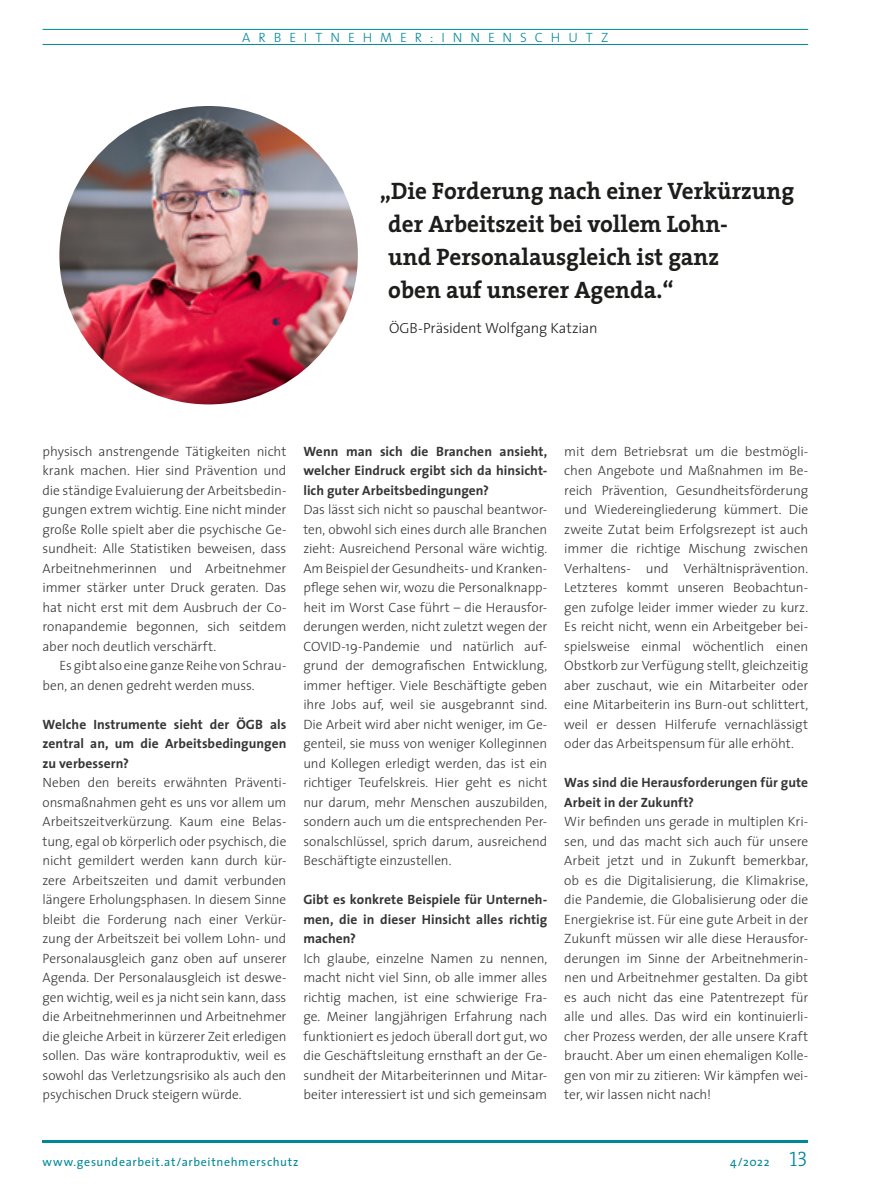
<style>
.page{position:relative;width:872px;height:1191px;background:#fff}
.page>*{position:absolute;margin:0;border:0;box-sizing:border-box;transform-origin:0 0}
.t1{font:700 23.85px/33.2px "The Serif";color:#1d1d1b}
.t2{font:300 14.7px "The Sans";letter-spacing:-.01em;color:#1d1d1b}
.t3{font:300 13.5px/19.5px "The Sans";letter-spacing:-.005em;color:#373636;text-align:justify}
.t4{font:700 13.5px/19.5px "The Sans";letter-spacing:.005em;color:#373636;text-align:justify}
.t5{font:300 13.5px "The Sans";letter-spacing:.59em;color:#089}
.t6{font:12px "The Sans";letter-spacing:.055em;color:#089}
.s1{font-family:"The Serif Light Caps";font-size:21px}
</style>
<div class="page">
<hr style="left:43px;top:1140px;width:765px;height:2px;background:#089">
<hr style="left:43px;top:29px;width:765px;height:1px;background:#089">
<hr style="left:43px;top:44px;width:765px;height:1px;background:#089">
<img style="left:59px;top:106px;width:299px;height:298px;border-radius:149px">
<p class="t5" style="left:242px;top:26px;width:368px">ARBEITNEHMER:INNENSCHUTZ</p>
<h1 class="t1" style="left:388px;top:173px;width:407px;text-indent:-9px">„Die Forderung nach einer Verkürzung der Arbeitszeit bei vollem Lohn-<br>und Personalausgleich ist ganz<br>oben auf unserer Agenda.“</h1>
<p class="t2" style="left:389px;top:316px;width:210px">ÖGB-Präsident Wolfgang Katzian</p>
<p class="t3" style="left:43px;top:441px;width:245px">physisch anstrengende Tätigkeiten nicht krank machen. Hier sind Prävention und die ständige Evaluierung der Arbeitsbedin&shy;gungen extrem wichtig. Eine nicht minder große Rolle spielt aber die psychische Ge&shy;sundheit: Alle Statistiken beweisen, dass Arbeitnehmerinnen und Arbeitnehmer immer stärker unter Druck geraten. Das hat nicht erst mit dem Ausbruch der Co&shy;ronapandemie begonnen, sich seitdem aber noch deutlich verschärft.</p>
<p class="t3" style="left:43px;top:655px;width:245px;text-indent:17px">Es gibt also eine ganze Reihe von Schrau&shy;ben, an denen gedreht werden muss.</p>
<p class="t4" style="left:43px;top:714px;width:245px">Welche Instrumente sieht der ÖGB als zentral an, um die Arbeitsbedingungen zu verbessern?</p>
<p class="t3" style="left:43px;top:772px;width:245px">Neben den bereits erwähnten Präventi&shy;onsmaßnahmen geht es uns vor allem um Arbeitszeitverkürzung. Kaum eine Belas&shy;tung, egal ob körperlich oder psychisch, die nicht gemildert werden kann durch kür&shy;zere Arbeitszeiten und damit verbunden längere Erholungsphasen. In diesem Sinne bleibt die Forderung nach einer Verkür&shy;zung der Arbeitszeit bei vollem Lohn- und Personalausgleich ganz oben auf unserer Agenda. Der Personalausgleich ist deswe&shy;gen wichtig, weil es ja nicht sein kann, dass die Arbeitnehmerinnen und Arbeitnehmer die gleiche Arbeit in kürzerer Zeit erledigen sollen. Das wäre kontraproduktiv, weil es sowohl das Verletzungsrisiko als auch den psychischen Druck steigern würde.</p>
<p class="t4" style="left:303px;top:441px;width:245px">Wenn man sich die Branchen ansieht, welcher Eindruck ergibt sich da hinsicht&shy;lich guter Arbeitsbedingungen?</p>
<p class="t3" style="left:303px;top:499px;width:245px">Das lässt sich nicht so pauschal beantwor&shy;ten, obwohl sich eines durch alle Branchen zieht: Ausreichend Personal wäre wichtig.<br>Am Beispiel der Gesundheits- und Kranken&shy;pflege sehen wir, wozu die Personalknapp&shy;heit im Worst Case führt – die Herausfor&shy;derungen werden, nicht zuletzt wegen der COVID-19-Pandemie und natürlich auf&shy;grund der demografischen Entwicklung, immer heftiger. Viele Beschäftigte geben ihre Jobs auf, weil sie ausgebrannt sind.<br>Die Arbeit wird aber nicht weniger, im Ge&shy;genteil, sie muss von weniger Kolleginnen und Kollegen erledigt werden, das ist ein richtiger Teufelskreis. Hier geht es nicht nur darum, mehr Menschen auszubilden, sondern auch um die entsprechenden Per&shy;sonalschlüssel, sprich darum, ausreichend Beschäftigte einzustellen.</p>
<p class="t4" style="left:303px;top:889px;width:245px">Gibt es konkrete Beispiele für Unterneh&shy;men, die in dieser Hinsicht alles richtig machen?</p>
<p class="t3" style="left:303px;top:948px;width:245px">Ich glaube, einzelne Namen zu nennen, macht nicht viel Sinn, ob alle immer alles richtig machen, ist eine schwierige Fra&shy;ge. Meiner langjährigen Erfahrung nach funktioniert es jedoch überall dort gut, wo die Geschäftsleitung ernsthaft an der Ge&shy;sundheit der Mitarbeiterinnen und Mitar&shy;beiter interessiert ist und sich gemeinsam</p>
<p class="t3" style="left:564px;top:441px;width:245px">mit dem Betriebsrat um die bestmögli&shy;chen Angebote und Maßnahmen im Be&shy;reich Prävention, Gesundheitsförderung und Wiedereingliederung kümmert. Die zweite Zutat beim Erfolgsrezept ist auch immer die richtige Mischung zwischen Verhaltens- und Verhältnisprävention.<br>Letzteres kommt unseren Beobachtun&shy;gen zufolge leider immer wieder zu kurz.<br>Es reicht nicht, wenn ein Arbeitgeber bei&shy;spielsweise einmal wöchentlich einen Obstkorb zur Verfügung stellt, gleichzeitig aber zuschaut, wie ein Mitarbeiter oder eine Mitarbeiterin ins Burn-out schlittert, weil er dessen Hilferufe vernachlässigt oder das Arbeitspensum für alle erhöht.</p>
<p class="t4" style="left:564px;top:772px;width:245px">Was sind die Herausforderungen für gute<br>Arbeit in der Zukunft?</p>
<p class="t3" style="left:564px;top:811px;width:245px">Wir befinden uns gerade in multiplen Kri&shy;sen, und das macht sich auch für unsere Arbeit jetzt und in Zukunft bemerkbar, ob es die Digitalisierung, die Klimakrise, die Pandemie, die Globalisierung oder die Energiekrise ist. Für eine gute Arbeit in der Zukunft müssen wir alle diese Herausfor&shy;derungen im Sinne der Arbeitnehmerin&shy;nen und Arbeitnehmer gestalten. Da gibt es auch nicht das eine Patentrezept für alle und alles. Das wird ein kontinuierli&shy;cher Prozess werden, der alle unsere Kraft braucht. Aber um einen ehemaligen Kolle&shy;gen von mir zu zitieren: Wir kämpfen wei&shy;ter, wir lassen nicht nach!</p>
<p class="t6" style="left:43px;top:1151px;width:257px">www.gesundearbeit.at/arbeitnehmerschutz</p>
<p class="t6" style="left:730px;top:1151px;width:79px">4/2022 <span class="s1">13</span></p>
</div>
